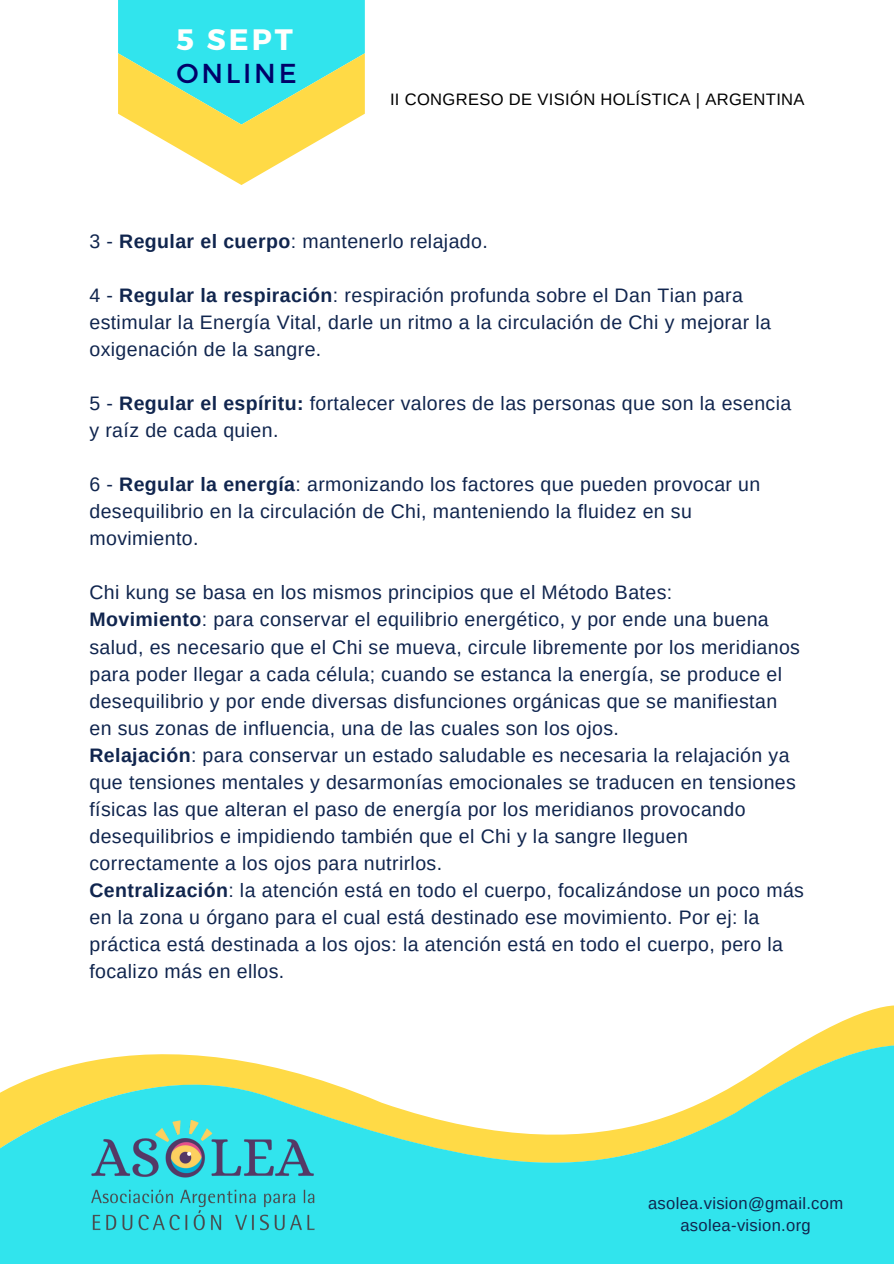
<style>
.page{position:relative;width:894px;height:1264px;background:#fff}
.page>*{position:absolute;margin:0;border:0;box-sizing:border-box;transform-origin:0 0}
.t1{font:700 29.55px "Montserrat";color:#fffffd}
.t2{font:27.3px "Montserrat";letter-spacing:.1em;color:#000169}
.t3{font:19.5px/27px "Arimo";letter-spacing:.02em;color:#10254e}
.t4{font:16.5px "Arimo";letter-spacing:.02em;color:#10254e}
.t5{font:16.5px "Arimo";letter-spacing:.02em;color:#000}
.s1{font-weight:700}
</style>
<div class="page">
<svg style="left:815px;top:1005px;width:78px;height:30px;fill:#ffda46"></svg>
<svg style="left:0;top:1035px;width:893px;height:228px;fill:#31e4ed"></svg>
<svg style="left:118px;top:0;width:247px;height:185px"></svg>
<img style="left:82px;top:1109px;width:241px;height:131px">
<p class="t1" style="left:176px;top:21px;width:118px">5 SEPT</p>
<p class="t2" style="left:176px;top:55px;width:121px">ONLINE</p>
<p class="t5" style="left:390px;top:90px;width:416px">II CONGRESO DE VISIÓN HOLÍSTICA | ARGENTINA</p>
<p class="t3" style="left:89px;top:228px;width:400px">3 - <span class="s1">Regular el cuerpo</span>: mantenerlo relajado.</p>
<p class="t3" style="left:89px;top:282px;width:683px">4 - <span class="s1">Regular la respiración</span>: respiración profunda sobre el Dan Tian para estimular la Energía Vital, darle un ritmo a la circulación de Chi y mejorar la oxigenación de la sangre.</p>
<p class="t3" style="left:89px;top:390px;width:703px">5 - <span class="s1">Regular el espíritu:</span> fortalecer valores de las personas que son la esencia y raíz de cada quien.</p>
<p class="t3" style="left:89px;top:471px;width:672px">6 - <span class="s1">Regular la energía</span>: armonizando los factores que pueden provocar un desequilibrio en la circulación de Chi, manteniendo la fluidez en su movimiento.</p>
<p class="t3" style="left:89px;top:579px;width:584px">Chi kung se basa en los mismos principios que el Método Bates:</p>
<p class="t3" style="left:89px;top:606px;width:712px"><span class="s1">Movimiento</span>: para conservar el equilibrio energético, y por ende una buena salud, es necesario que el Chi se mueva, circule libremente por los meridianos para poder llegar a cada célula; cuando se estanca la energía, se produce el desequilibrio y por ende diversas disfunciones orgánicas que se manifiestan en sus zonas de influencia, una de las cuales son los ojos.</p>
<p class="t3" style="left:89px;top:741px;width:707px"><span class="s1">Relajación</span>: para conservar un estado saludable es necesaria la relajación ya que tensiones mentales y desarmonías emocionales se traducen en tensiones físicas las que alteran el paso de energía por los meridianos provocando desequilibrios e impidiendo también que el Chi y la sangre lleguen correctamente a los ojos para nutrirlos.</p>
<p class="t3" style="left:89px;top:876px;width:716px"><span class="s1">Centralización</span>: la atención está en todo el cuerpo, focalizándose un poco más en la zona u órgano para el cual está destinado ese movimiento. Por ej: la práctica está destinada a los ojos: la atención está en todo el cuerpo, pero la focalizo más en ellos.</p>
<p class="t4" style="left:647px;top:1193px;width:197px">asolea.vision@gmail.com</p>
<p class="t4" style="left:680px;top:1216px;width:132px">asolea-vision.org</p>
</div>
